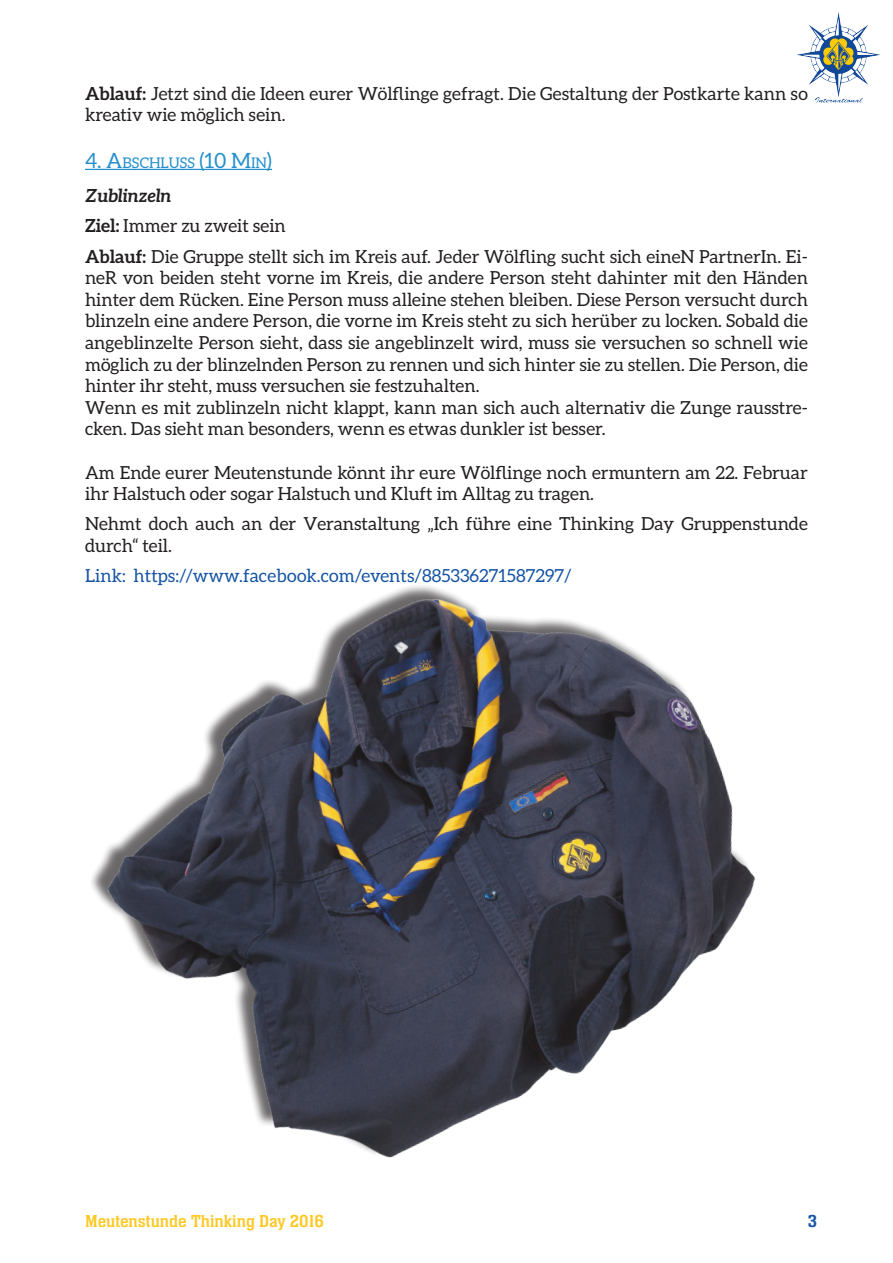
<style>
.page{position:relative;width:893px;height:1263px;background:#fff}
.page>*{position:absolute;margin:0;border:0;box-sizing:border-box;transform-origin:0 0}
.t1{font:18px/21.6px "Aleo";color:#231f20}
.t2{font:18px "Aleo";color:#1553a4}
.t3{font:18px "Immenhausen";color:#fec927}
.t4{font:italic 700 18px "Aleo";color:#231f20}
.t5{font:18px "Immenhausen";color:#1553a4}
.t6{font:14.7px "Aleo";color:#2490cb}
.s1{font-weight:700}
.s2{font-size:21px}
</style>
<div class="page">
<img style="left:796px;top:12px;width:85px;height:91px">
<hr style="left:85px;top:169px;width:187px;height:1px;background:#2490cb">
<img style="left:91px;top:586px;width:665px;height:572px">
<p class="t1" style="left:85px;top:82px;width:724px"><span class="s1">Ablauf:</span> Jetzt sind die Ideen eurer Wölflinge gefragt. Die Gestaltung der Postkarte kann so kreativ wie möglich sein.</p>
<p class="t6" style="left:85px;top:154px;width:188px"><span class="s2">4. A</span>BSCHLUSS <span class="s2">(10 M</span>IN<span class="s2">)</span></p>
<p class="t4" style="left:85px;top:185px;width:88px">Zublinzeln</p>
<p class="t1" style="left:85px;top:215px;width:202px"><span class="s1">Ziel:</span> Immer zu zweit sein</p>
<p class="t1" style="left:85px;top:245px;width:724px;text-align:justify"><span class="s1">Ablauf:</span> Die Gruppe stellt sich im Kreis auf. Jeder Wölfling sucht sich eineN PartnerIn. Ei&shy;neR von beiden steht vorne im Kreis, die andere Person steht dahinter mit den Händen hinter dem Rücken. Eine Person muss alleine stehen bleiben. Diese Person versucht durch blinzeln eine andere Person, die vorne im Kreis steht zu sich herüber zu locken. Sobald die angeblinzelte Person sieht, dass sie angeblinzelt wird, muss sie versuchen so schnell wie möglich zu der blinzelnden Person zu rennen und sich hinter sie zu stellen. Die Person, die hinter ihr steht, muss versuchen sie festzuhalten.</p>
<p class="t1" style="left:85px;top:396px;width:724px">Wenn es mit zublinzeln nicht klappt, kann man sich auch alternativ die Zunge rausstre&shy;cken. Das sieht man besonders, wenn es etwas dunkler ist besser.</p>
<p class="t1" style="left:85px;top:461px;width:724px">Am Ende eurer Meutenstunde könnt ihr eure Wölflinge noch ermuntern am 22. Februar ihr Halstuch oder sogar Halstuch und Kluft im Alltag zu tragen.</p>
<p class="t1" style="left:85px;top:513px;width:724px">Nehmt doch auch an der Veranstaltung „Ich führe eine Thinking Day Gruppenstunde durch“ teil.</p>
<p class="t2" style="left:85px;top:565px;width:488px">Link: https://www.facebook.com/events/885336271587297/</p>
<p class="t3" style="left:85px;top:1211px;width:240px">Meutenstunde Thinking Day 2016</p>
<p class="t5" style="left:808px;top:1211px;width:11px">3</p>
</div>
